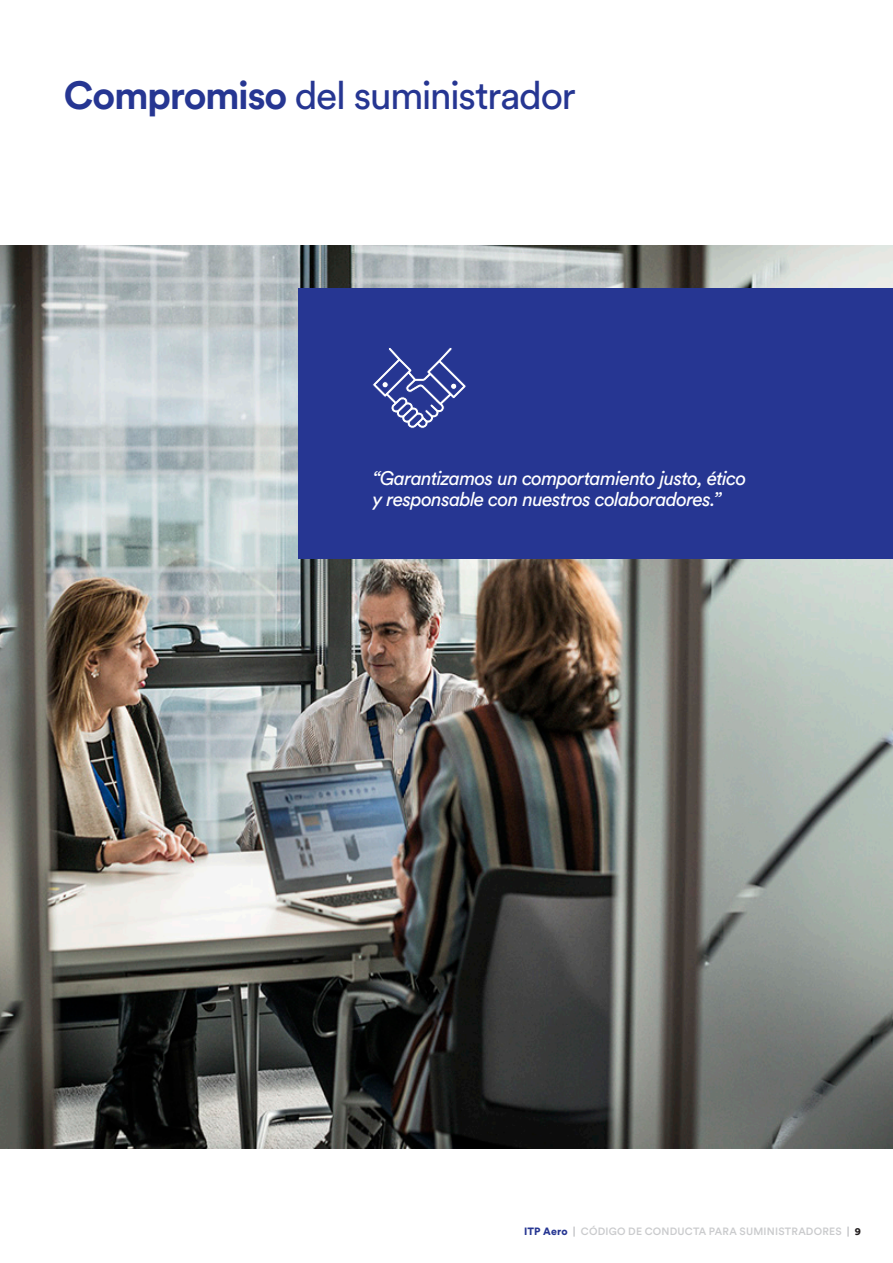
<style>
.page{position:relative;width:893px;height:1263px;background:#fff}
.page>*{position:absolute;margin:0;border:0;box-sizing:border-box;transform-origin:0 0}
.t1{font:39px "Circular Std";letter-spacing:-.04em;color:#263692}
.t2{font:italic 19.5px/21px "Circular Std";letter-spacing:-.035em;color:#fff}
.t3{font:500 10.5px "Circular Std";letter-spacing:.02em;color:#cacbcd}
.s1{font-weight:700}
.s2{font-weight:900;color:#263692}
.s3{color:#b6b7bb}
.s4{font-weight:900;color:#231f20}
</style>
<div class="page">
<img style="left:0;top:246px;width:893px;height:902px">
<div style="left:298px;top:289px;width:595px;height:270px;background:#263692"></div>
<svg style="left:372px;top:348px;width:94px;height:81px"></svg>
<div style="left:450px;top:383px;width:7px;height:7px;border:1px solid #263692;border-radius:50%"></div>
<p class="t1" style="left:64px;top:72px;width:514px"><span class="s1">Compromiso</span> del suministrador</p>
<p class="t2" style="left:373px;top:467px;width:375px">“Garantizamos un comportamiento justo, ético y responsable con nuestros colaboradores.”</p>
<p class="t3" style="left:524px;top:1225px;width:338px"><span class="s2">ITP Aero</span> <span class="s3">|</span> CÓDIGO DE CONDUCTA PARA SUMINISTRADORES <span class="s3">|</span> <span class="s4">9</span></p>
</div>
